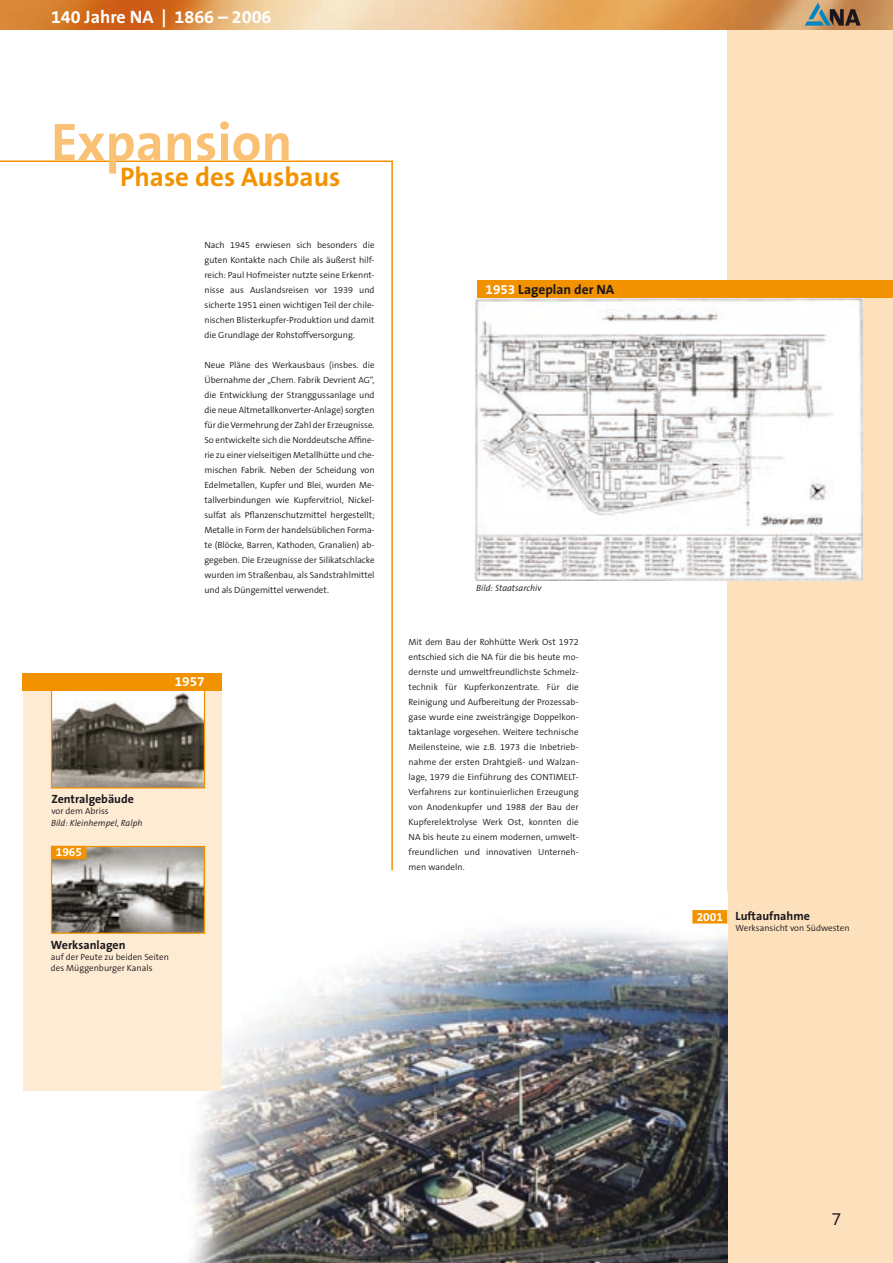
<style>
.page{position:relative;width:893px;height:1263px;background:#fff}
.page>*{position:absolute;margin:0;border:0;box-sizing:border-box;transform-origin:0 0}
.t1{font:700 54px "The Sans B7";color:#fac074}
.t2{font:700 27px "The Sans B7";color:#f29200}
.t3{font:700 18px "The Sans B7";color:#fff}
.t4{font:300 18px "The Sans B4";color:#1a171c}
.t5{font:700 13.5px "The Sans B7";color:#1a171c}
.t6{font:700 13.5px "The Sans B7";color:#fff}
.t7{font:700 12px "The Sans B7";color:#1a171c}
.t8{font:700 12px "The Sans B7";color:#fff}
.t9{font:300 9px/15px "The Sans B4";color:#1a171c;text-align:justify}
.t10{font:italic 300 9px "The Sans B4";color:#1a171c}
.s1{color:#fff}
</style>
<div class="page">
<img style="left:0;top:0;width:893px;height:30px">
<svg style="left:805px;top:3px;width:56px;height:23px"></svg>
<hr style="left:0;top:160px;width:393px;height:2px;background:#f29200">
<div style="left:727px;top:30px;width:166px;height:1233px;background:#fde0bc"></div>
<img style="left:170px;top:894px;width:557px;height:369px">
<hr style="left:391px;top:161px;width:2px;height:709px;background:#f29200">
<div style="left:692px;top:910px;width:35px;height:10px;background:#f29200"></div>
<hr style="left:692px;top:920px;width:35px;height:3px;background:#f29200">
<img style="left:475px;top:299px;width:387px;height:281px">
<div style="left:23px;top:675px;width:198px;height:415px;background:#feebd3"></div>
<svg style="left:50px;top:845px;width:156px;height:89px;background:#958c7f"></svg>
<svg style="left:50px;top:690px;width:156px;height:99px;background:#898276"></svg>
<div style="left:52px;top:846px;width:34px;height:10px;background:#f29200"></div>
<hr style="left:52px;top:855px;width:34px;height:4px;background:#f29200">
<div style="left:23px;top:673px;width:199px;height:17px;background:#f29200"></div>
<div style="left:477px;top:281px;width:416px;height:17px;background:#f29200"></div>
<h3 class="t3" style="left:51px;top:7px;width:222px">140 Jahre NA | 1866 – 2006</h3>
<h1 class="t1" style="left:51px;top:113px;width:243px">Expansion</h1>
<h2 class="t2" style="left:120px;top:162px;width:222px">Phase des Ausbaus</h2>
<p class="t9" style="left:204px;top:237px;width:172px">Nach 1945 erwiesen sich besonders die guten Kontakte nach Chile als äußerst hilf&shy;reich: Paul Hofmeister nutzte seine Erkennt&shy;nisse aus Auslandsreisen vor 1939 und sicherte 1951 einen wichtigen Teil der chile&shy;nischen Blisterkupfer-Produktion und damit die Grundlage der Rohstoffversorgung.</p>
<p class="t9" style="left:204px;top:357px;width:172px">Neue Pläne des Werkausbaus (insbes. die Übernahme der „Chem. Fabrik Devrient AG“, die Entwicklung der Stranggussanlage und die neue Altmetallkonverter-Anlage) sorgten für die Vermehrung der Zahl der Erzeugnisse.<br>So entwickelte sich die Norddeutsche Affine&shy;rie zu einer vielseitigen Metallhütte und che&shy;mischen Fabrik. Neben der Scheidung von Edelmetallen, Kupfer und Blei, wurden Me&shy;tallverbindungen wie Kupfervitriol, Nickel&shy;sulfat als Pflanzenschutzmittel hergestellt; Metalle in Form der handelsüblichen Forma&shy;te (Blöcke, Barren, Kathoden, Granalien) ab&shy;gegeben. Die Erzeugnisse der Silikatschlacke wurden im Straßenbau, als Sandstrahlmittel und als Düngemittel verwendet.</p>
<h3 class="t6" style="left:175px;top:674px;width:31px">1957</h3>
<h3 class="t7" style="left:51px;top:792px;width:84px">Zentralgebäude</h3>
<p class="t9" style="left:51px;top:803px;width:59px">vor dem Abriss</p>
<p class="t10" style="left:51px;top:818px;width:93px">Bild: Kleinhempel, Ralph</p>
<h3 class="t8" style="left:56px;top:846px;width:28px">1965</h3>
<h3 class="t7" style="left:51px;top:939px;width:76px">Werksanlagen</h3>
<p class="t9" style="left:51px;top:952px;width:119px;line-height:10.8px">auf der Peute zu beiden Seiten des Müggenburger Kanals</p>
<h3 class="t5" style="left:486px;top:282px;width:130px"><span class="s1">1953</span> Lageplan der NA</h3>
<p class="t10" style="left:476px;top:583px;width:67px">Bild: Staatsarchiv</p>
<p class="t9" style="left:409px;top:634px;width:172px">Mit dem Bau der Rohhütte Werk Ost 1972 entschied sich die NA für die bis heute mo&shy;dernste und umweltfreundlichste Schmelz&shy;technik für Kupferkonzentrate. Für die Reinigung und Aufbereitung der Prozessab&shy;gase wurde eine zweisträngige Doppelkon&shy;taktanlage vorgesehen. Weitere technische Meilensteine, wie z.B. 1973 die Inbetrieb&shy;nahme der ersten Drahtgieß- und Walzan&shy;lage, 1979 die Einführung des CONTIMELT-Verfahrens zur kontinuierlichen Erzeugung von Anodenkupfer und 1988 der Bau der Kupferelektrolyse Werk Ost, konnten die NA bis heute zu einem modernen, umwelt&shy;freundlichen und innovativen Unterneh&shy;men wandeln.</p>
<h3 class="t8" style="left:697px;top:910px;width:28px">2001</h3>
<h3 class="t7" style="left:736px;top:909px;width:76px">Luftaufnahme</h3>
<p class="t9" style="left:736px;top:920px;width:115px">Werksansicht von Südwesten</p>
<h3 class="t4" style="left:831px;top:1209px;width:11px">7</h3>
</div>
